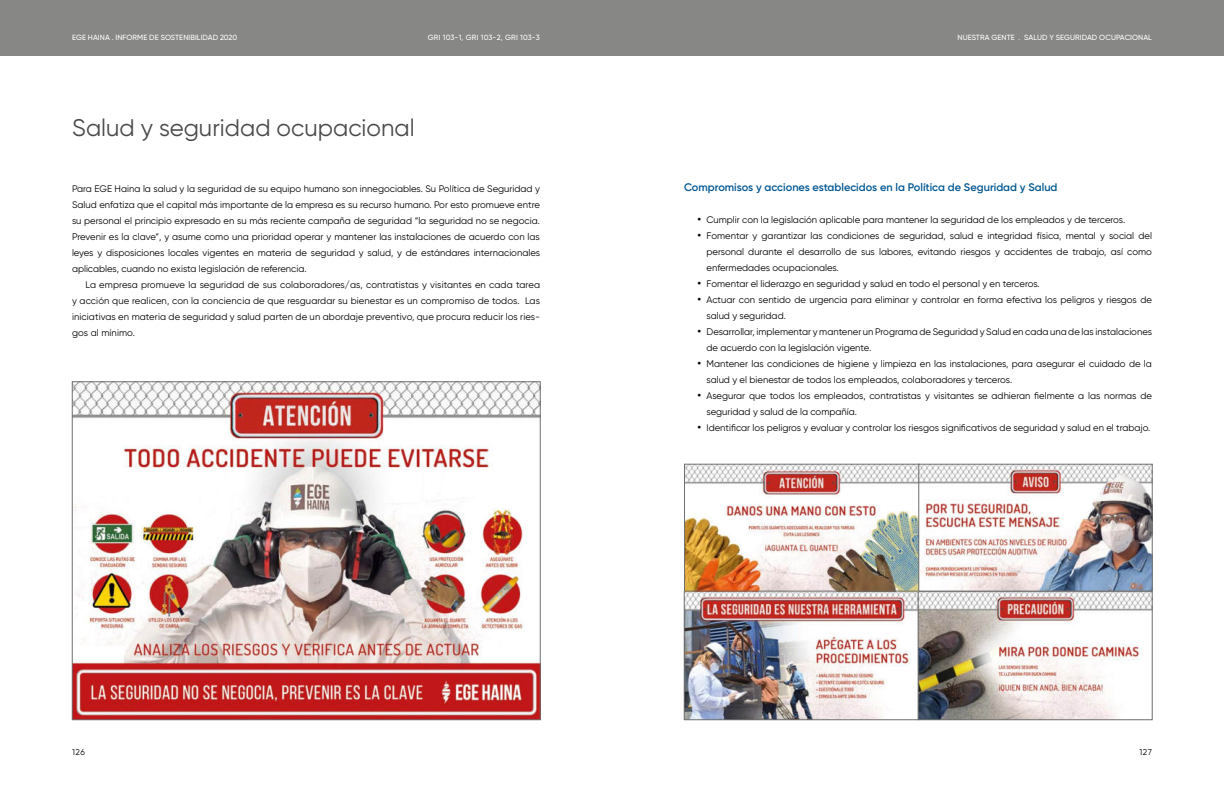
<style>
.page{position:relative;width:1224px;height:792px;background:#fff}
.page>*{position:absolute;margin:0;border:0;box-sizing:border-box;transform-origin:0 0}
.t1{font:24px "Gilroy";color:#4a4a49}
.t2{font:600 11px "Gilroy";color:#005692}
.t3{font:9.5px/16px "Gilroy";color:#000}
.t4{font:8.5px "Gilroy";letter-spacing:.06em;color:#000}
.t5{font:500 7.5px "Gilroy";letter-spacing:.01em;color:#fff}
.t6{font:500 7.5px "Gilroy";letter-spacing:.03em;color:#fff}
.s1{font-weight:600;font-size:11px}
</style>
<div class="page">
<div style="left:0;top:0;width:1224px;height:55px;background:#878786"></div>
<img style="left:74px;top:383px;width:465px;height:335px">
<div style="left:72px;top:381px;width:469px;height:339px;border:1px solid #706f6f"></div>
<img style="left:686px;top:466px;width:464px;height:252px">
<div style="left:684px;top:591px;width:235px;height:129px;border:1px solid #706f6f"></div>
<div style="left:918px;top:464px;width:234px;height:127px;border:1px solid #706f6f"></div>
<div style="left:918px;top:591px;width:234px;height:129px;border:1px solid #706f6f"></div>
<div style="left:684px;top:464px;width:235px;height:127px;border:1px solid #706f6f"></div>
<p class="t5" style="left:72px;top:34px;width:167px">EGE HAINA . INFORME DE SOSTENIBILIDAD 2020</p>
<p class="t6" style="left:428px;top:33px;width:114px">GRI 103-1, GRI 103-2, GRI 103-3</p>
<p class="t5" style="left:958px;top:33px;width:196px">NUESTRA GENTE . SALUD Y SEGURIDAD OCUPACIONAL</p>
<h1 class="t1" style="left:72px;top:114px;width:344px">Salud y seguridad ocupacional</h1>
<p class="t3" style="left:72px;top:181px;width:470px;text-align:justify">Para EGE Haina la salud y la seguridad de su equipo humano son innegociables. Su Política de Seguridad y Salud enfatiza que el capital más importante de la empresa es su recurso humano. Por esto promueve entre su personal el principio expresado en su más reciente campaña de seguridad “la seguridad no se negocia.<br>Prevenir es la clave”, y asume como una prioridad operar y mantener las instalaciones de acuerdo con las leyes y disposiciones locales vigentes en materia de seguridad y salud, y de estándares internacionales aplicables, cuando no exista legislación de referencia.</p>
<p class="t3" style="left:72px;top:276px;width:470px;text-align:justify;text-indent:14px">La empresa promueve la seguridad de sus colaboradores/as, contratistas y visitantes en cada tarea y acción que realicen, con la conciencia de que resguardar su bienestar es un compromiso de todos. Las iniciativas en materia de seguridad y salud parten de un abordaje preventivo, que procura reducir los ries&shy;gos al mínimo.</p>
<p class="t2" style="left:684px;top:181px;width:375px">Compromisos y acciones establecidos en la Política de Seguridad y Salud</p>
<p class="t3" style="left:697px;top:212px;width:429px"><span class="s1">•</span> Cumplir con la legislación aplicable para mantener la seguridad de los empleados y de terceros.</p>
<p class="t3" style="left:707px;top:228px;width:447px;text-align:justify;text-indent:-9px"><span class="s1">•</span> Fomentar y garantizar las condiciones de seguridad, salud e integridad física, mental y social del personal durante el desarrollo de sus labores, evitando riesgos y accidentes de trabajo, así como enfermedades ocupacionales.</p>
<p class="t3" style="left:698px;top:276px;width:344px"><span class="s1">•</span> Fomentar el liderazgo en seguridad y salud en todo el personal y en terceros.</p>
<p class="t3" style="left:707px;top:292px;width:447px;text-indent:-9px"><span class="s1">•</span> Actuar con sentido de urgencia para eliminar y controlar en forma efectiva los peligros y riesgos de salud y seguridad.</p>
<p class="t3" style="left:707px;top:324px;width:447px;text-indent:-9px"><span class="s1">•</span> Desarrollar, implementar y mantener un Programa de Seguridad y Salud en cada una de las instalaciones de acuerdo con la legislación vigente.</p>
<p class="t3" style="left:707px;top:356px;width:447px;text-indent:-9px"><span class="s1">•</span> Mantener las condiciones de higiene y limpieza en las instalaciones, para asegurar el cuidado de la salud y el bienestar de todos los empleados, colaboradores y terceros.</p>
<p class="t3" style="left:707px;top:388px;width:447px;text-indent:-9px"><span class="s1">•</span> Asegurar que todos los empleados, contratistas y visitantes se adhieran fielmente a las normas de seguridad y salud de la compañía.</p>
<p class="t3" style="left:698px;top:420px;width:454px"><span class="s1">•</span> Identificar los peligros y evaluar y controlar los riesgos significativos de seguridad y salud en el trabajo.</p>
<p class="t4" style="left:72px;top:748px;width:14px">126</p>
<p class="t4" style="left:1139px;top:748px;width:14px">127</p>
</div>
